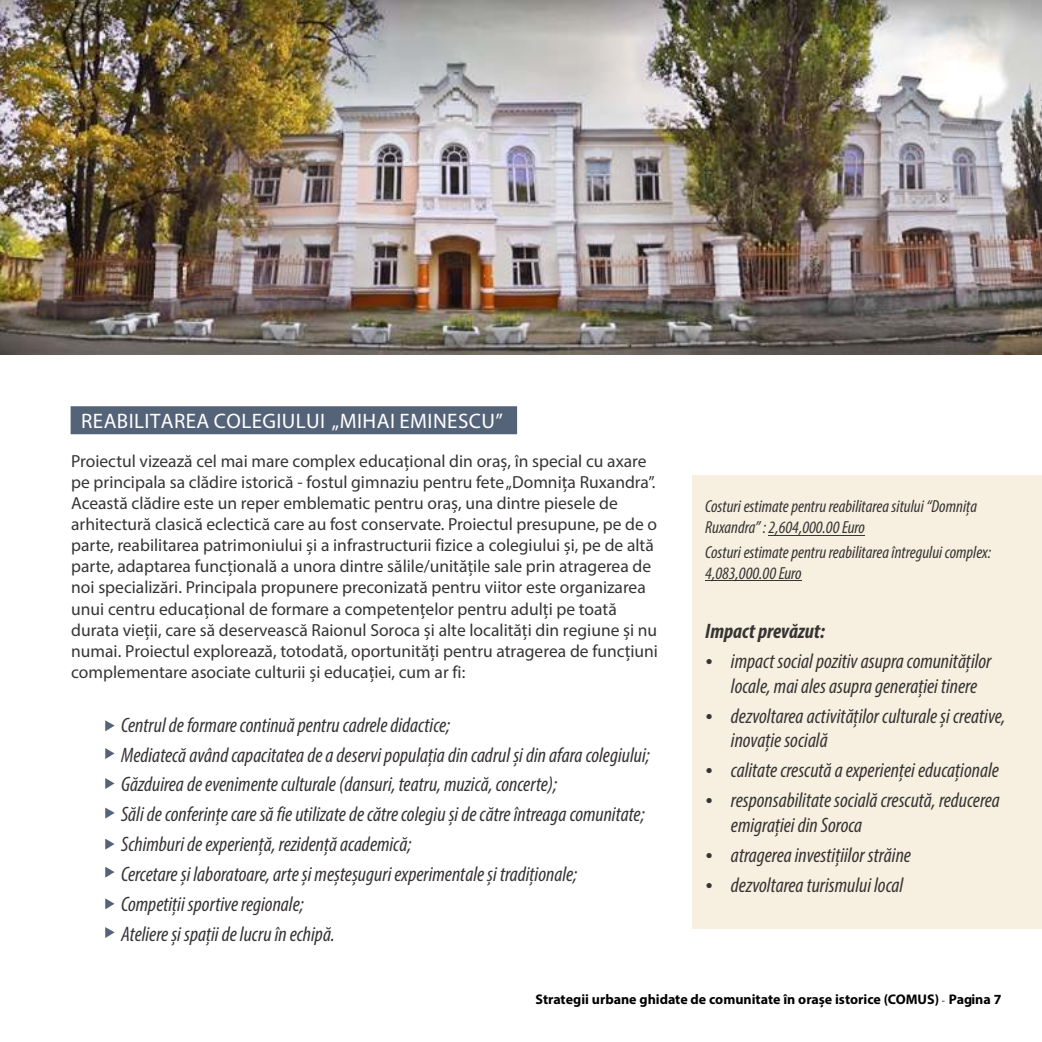
<style>
.page{position:relative;width:1042px;height:1042px;background:#fff}
.page>*{position:absolute;margin:0;border:0;box-sizing:border-box;transform-origin:0 0}
.t1{font:italic condensed 21px/29.8px "Myriad Pro";color:#373435}
.t2{font:21px "Myriad Pro";letter-spacing:.02em;color:#fff}
.t3{font:italic 700 condensed 21px "Myriad Pro";color:#373435}
.t4{font:17.5px/21px "Myriad Pro";color:#373435}
.t5{font:italic condensed 17.5px/20.7px "Myriad Pro";color:#373435}
.t6{font:700 14px "Myriad Pro";color:#000}
.s1{font-weight:400;font-size:10.5px}
</style>
<div class="page">
<div style="left:692px;top:475px;width:350px;height:454px;background:#f7efdf"></div>
<img style="left:0;top:0;width:1042px;height:354px">
<div style="left:71px;top:406px;width:446px;height:28px;background:#556379"></div>
<svg style="left:105px;top:720px;width:10px;height:11px"></svg>
<svg style="left:105px;top:748px;width:10px;height:11px"></svg>
<svg style="left:105px;top:778px;width:10px;height:11px"></svg>
<svg style="left:105px;top:807px;width:10px;height:11px"></svg>
<svg style="left:105px;top:838px;width:10px;height:11px"></svg>
<svg style="left:105px;top:866px;width:10px;height:11px"></svg>
<svg style="left:105px;top:898px;width:10px;height:11px"></svg>
<svg style="left:105px;top:927px;width:10px;height:11px"></svg>
<hr style="left:768px;top:535px;width:97px;height:1px;background:#373435">
<hr style="left:705px;top:580px;width:97px;height:1px;background:#373435">
<p class="t2" style="left:81px;top:408px;width:423px">REABILITAREA COLEGIULUI „MIHAI EMINESCU”</p>
<p class="t4" style="left:71px;top:450px;width:588px">Proiectul vizează cel mai mare complex educațional din oraș, în special cu axare pe principala sa clădire istorică - fostul gimnaziu pentru fete „Domnița Ruxandra”.<br>Această clădire este un reper emblematic pentru oraș, una dintre piesele de arhitectură clasică eclectică care au fost conservate. Proiectul presupune, pe de o parte, reabilitarea patrimoniului și a infrastructurii fizice a colegiului și, pe de altă parte, adaptarea funcțională a unora dintre sălile/unitățile sale prin atragerea de noi specializări. Principala propunere preconizată pentru viitor este organizarea unui centru educațional de formare a competențelor pentru adulți pe toată durata vieții, care să deservească Raionul Soroca și alte localități din regiune și nu numai. Proiectul explorează, totodată, oportunități pentru atragerea de funcțiuni complementare asociate culturii și educației, cum ar fi:</p>
<p class="t1" style="left:121px;top:711px;width:530px">Centrul de formare continuă pentru cadrele didactice;<br>Mediatecă având capacitatea de a deservi populația din cadrul și din afara colegiului; Găzduirea de evenimente culturale (dansuri, teatru, muzică, concerte);<br>Săli de conferințe care să fie utilizate de către colegiu și de către întreaga comunitate; Schimburi de experiență, rezidență academică;<br>Cercetare și laboratoare, arte și meșteșuguri experimentale și tradiționale;<br>Competiții sportive regionale;<br>Ateliere și spații de lucru în echipă.</p>
<p class="t5" style="left:705px;top:498px;width:273px">Costuri estimate pentru reabilitarea sitului “Domnița<br>Ruxandra” : 2,604,000.00 Euro</p>
<p class="t5" style="left:705px;top:543px;width:287px">Costuri estimate pentru reabilitarea întregului complex:<br>4,083,000.00 Euro</p>
<p class="t3" style="left:705px;top:622px;width:121px">Impact prevăzut:</p>
<p class="t1" style="left:731px;top:650px;width:262px;line-height:24.8px">impact social pozitiv asupra comunităților locale, mai ales asupra generației tinere</p>
<p class="t1" style="left:731px;top:705px;width:276px;line-height:24.8px">dezvoltarea activităților culturale și creative, inovație socială</p>
<p class="t1" style="left:731px;top:757px;width:270px">calitate crescută a experienței educaționale responsabilitate socială crescută, reducerea</p>
<p class="t1" style="left:731px;top:812px;width:182px">emigrației din Soroca atragerea investițiilor străine dezvoltarea turismului local</p>
<p class="t6" style="left:535px;top:993px;width:467px">Strategii urbane ghidate de comunitate în orașe istorice (COMUS) <span class="s1">-</span> Pagina 7</p>
</div>
